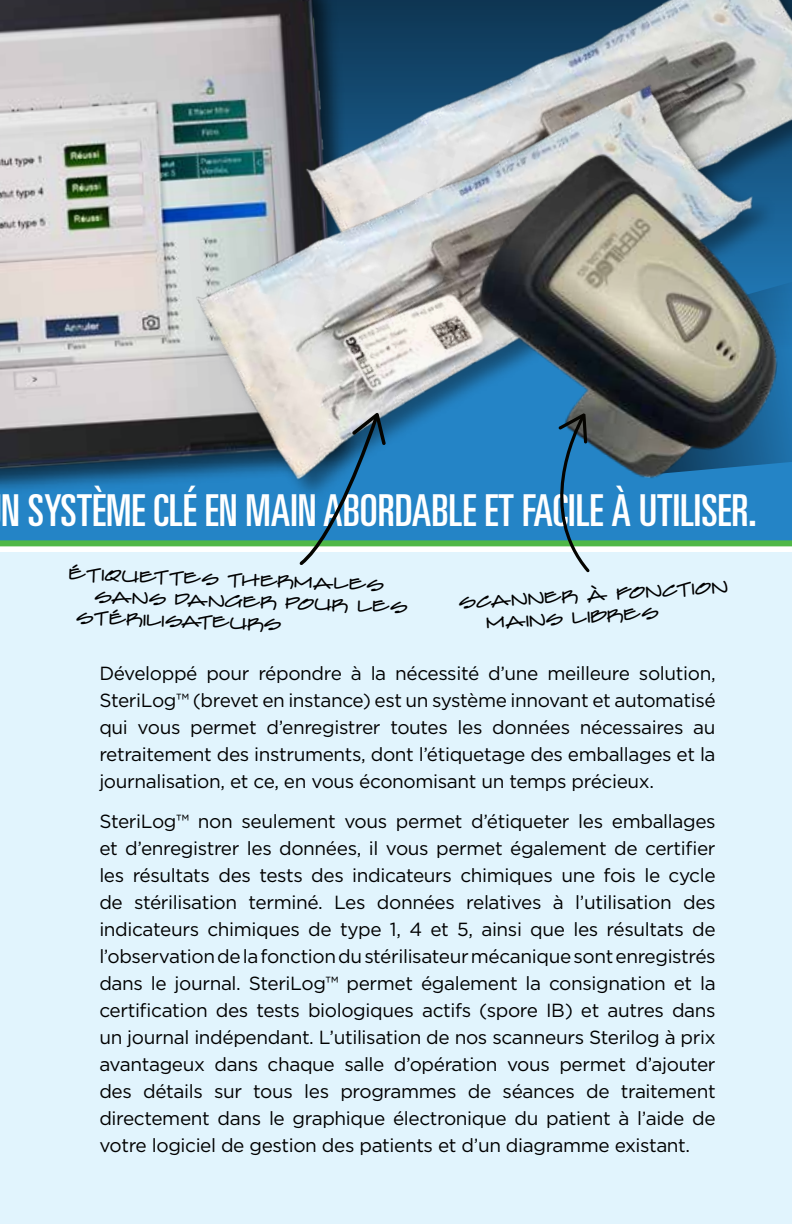
<style>
.page{position:relative;width:792px;height:1224px;background:#fff}
.page>*{position:absolute;margin:0;border:0;box-sizing:border-box;transform-origin:0 0}
.t1{font:ultra-condensed 44px "Univers";color:#fff}
.t2{font:19px/27px "Gotham";letter-spacing:-.02em;color:#000;text-align:justify}
.t3{font:18px/21.8px "Farfel Felt Tip ICG";color:#000}
</style>
<div class="page">
<div style="left:0;top:552px;width:792px;height:672px;background:#e1f4fd"></div>
<div style="left:0;top:540px;width:792px;height:6px;background:#50b848"></div>
<div style="left:0;top:0;width:364px;height:515px;background:#000;opacity:.6"></div>
<img style="left:0;top:0;width:143px;height:474px">
<img style="left:143px;top:0;width:642px;height:547px">
<img style="left:449px;top:131px;width:343px;height:375px">
<svg style="left:538px;top:413px;width:54px;height:160px"></svg>
<svg style="left:246px;top:349px;width:86px;height:10px"></svg>
<svg style="left:446px;top:349px;width:15px;height:72px"></svg>
<svg style="left:296px;top:413px;width:90px;height:152px;background:#6198b6"></svg>
<h1 class="t1" style="left:1px;top:485px;width:757px">N SYSTÈME CLÉ EN MAIN ABORDABLE ET FACILE À UTILISER.</h1>
<p class="t3" style="left:69px;top:563px;width:317px;rotate:2deg">Étiquettes Thermales</p>
<p class="t3" style="left:95px;top:585px;width:315px;rotate:2deg">Sans Danger Pour Les</p>
<p class="t3" style="left:485px;top:590px;width:245px;text-indent:-27px;rotate:-3deg">Scanner à fonction mains libres</p>
<p class="t3" style="left:76px;top:606px;width:207px;rotate:2deg">Stérilisateurs</p>
<p class="t2" style="left:99px;top:659px;width:618px">Développé pour répondre à la nécessité d’une meilleure solution, SteriLog™ (brevet en instance) est un système innovant et automatisé qui vous permet d’enregistrer toutes les données nécessaires au retraitement des instruments, dont l’étiquetage des emballages et la journalisation, et ce, en vous économisant un temps précieux.</p>
<p class="t2" style="left:99px;top:807px;width:618px">SteriLog™ non seulement vous permet d’étiqueter les emballages et d’enregistrer les données, il vous permet également de certifier les résultats des tests des indicateurs chimiques une fois le cycle de stérilisation terminé. Les données relatives à l’utilisation des indicateurs chimiques de type 1, 4 et 5, ainsi que les résultats de l’observation de la fonction du stérilisateur mécanique sont enregistrés dans le journal. SteriLog™ permet également la consignation et la certification des tests biologiques actifs (spore IB) et autres dans un journal indépendant. L’utilisation de nos scanneurs Sterilog à prix avantageux dans chaque salle d’opération vous permet d’ajouter des détails sur tous les programmes de séances de traitement directement dans le graphique électronique du patient à l’aide de votre logiciel de gestion des patients et d’un diagramme existant.</p>
</div>
